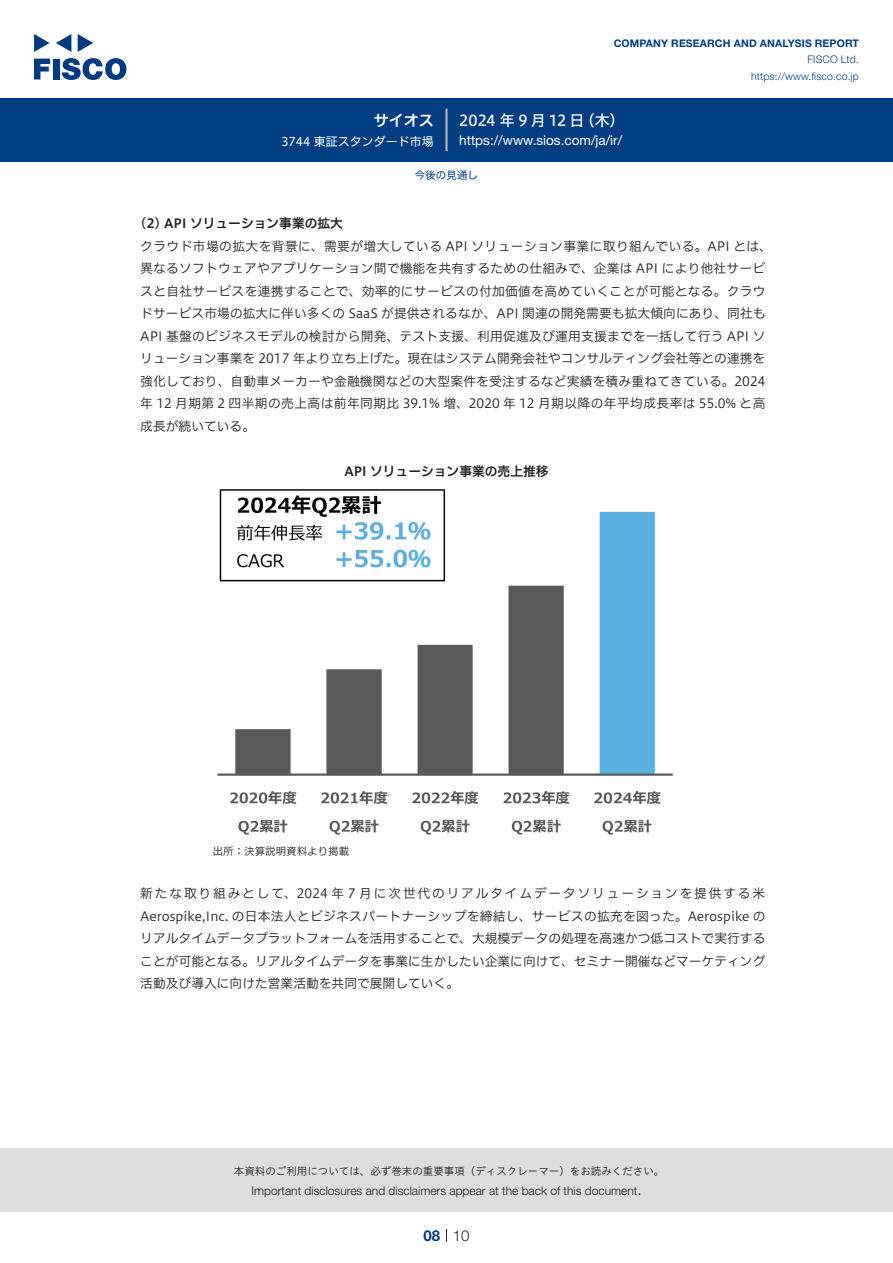
<style>
.page{position:relative;width:893px;height:1263px;background:#fff}
.page>*{position:absolute;margin:0;border:0;box-sizing:border-box;transform-origin:0 0}
.t1{font:15px "Hiragino UD Sans F Std N W5";color:#fff}
.t2{font:15px "Hiragino UD Sans F Std N W6";color:#fff}
.t3{font:300 15px "Helvetica Neue LT Std";color:#231f20}
.t4{font:700 15px "Helvetica Neue LT Std";color:#003d81}
.t5{font:13.5px "Helvetica Neue LT Std";color:#fff}
.本文3mm{font:12.75px/22.5px "Hiragino UD Sans F Std N W3";letter-spacing:.015em;color:#231f20}
.小タイトル3mm{font:12.75px "Hiragino UD Sans F Std N W6";color:#231f20}
.チャートタイトル{font:12.75px "Hiragino UD Sans F Std N W6";color:#231f20}
.t6{font:300 12px "Helvetica Neue LT Std";color:#231f20}
.t7{font:12px "Hiragino UD Sans F Std N W4";color:#fff}
.t8{font:10.5px "Hiragino UD Sans Std W3";color:#231f20}
.t9{font:700 10.5px "Helvetica Neue LT Std";letter-spacing:.015em;color:#003d81}
.t10{font:300 10.5px/16.5px "Helvetica Neue LT Std";letter-spacing:.015em;color:#003d81;text-align:right}
.表組み基本スタイル{font:10.5px "Hiragino UD Sans F Std N W3";color:#231f20}
.ヘッダー{font:10.5px "Hiragino UD Sans F Std N W4";color:#003d81}
</style>
<div class="page">
<div style="left:0;top:1148px;width:893px;height:64px;background:#ddd"></div>
<svg style="left:34px;top:59px;width:16px;height:20px"></svg>
<div style="left:53px;top:59px;width:6px;height:20px;background:#003a83"></div>
<svg style="left:62px;top:58px;width:64px;height:22px"></svg>
<svg style="left:34px;top:34px;width:16px;height:18px"></svg>
<svg style="left:78px;top:34px;width:15px;height:18px"></svg>
<svg style="left:56px;top:34px;width:15px;height:18px"></svg>
<div style="left:0;top:98px;width:893px;height:64px;background:#003d81"></div>
<hr style="left:445px;top:109px;width:3px;height:42px;background:#b5b5b6">
<svg style="left:446px;top:1229px;width:1px;height:13px"></svg>
<img style="left:217px;top:489px;width:456px;height:346px">
<p class="t2" style="left:374px;top:109px;width:62px">サイオス</p>
<p class="t7" style="left:281px;top:132px;width:154px">3744 東証スタンダード市場</p>
<p class="t9" style="left:614px;top:37px;width:247px">COMPANY RESEARCH AND ANALYSIS REPORT</p>
<p class="t10" style="left:751px;top:51px;width:109px">FISCO Ltd. https://www.fisco.co j p.</p>
<p class="t1" style="left:580px;top:109px;width:46px">（木(</p>
<p class="t1" style="left:459px;top:109px;width:127px">2024 年 9 月 12 日</p>
<p class="t5" style="left:459px;top:132px;width:164px">https://www.sios. c o m j a/ /i r/</p>
<p class="ヘッダー" style="left:415px;top:167px;width:64px">今後の見通し</p>
<p class="小タイトル3mm" style="left:140px;top:214px;width:204px">2( ) API ソリューション事業の拡大</p>
<p class="本文3mm" style="left:140px;top:234px;width:633px">クラウド市場の拡大を背景に、需要が増大している API ソリューション事業に取り組んでいる。API とは、異なるソフトウェアやアプリケーション間で機能を共有するための仕組みで、企業は API により他社サービスと自社サービスを連携することで、効率的にサービスの付加価値を高めていくことが可能となる。クラウドサービス市場の拡大に伴い多くの SaaS が提供されるなか、API 関連の開発需要も拡大傾向にあり、同社もAPI 基盤のビジネスモデルの検討から開発、テスト支援、利用促進及び運用支援までを一括して行う API ソリューション事業を 2017 年より立ち上げた。現在はシステム開発会社やコンサルティング会社等との連携を強化しており、自動車メーカーや金融機関などの大型案件を受注するなど実績を積み重ねてきている。2024年 12 月期第 2 四半期の売上高は前年同期比 39.1% 増、2020 年 12 月期以降の年平均成長率は 55.0% と高成長が続いている。</p>
<p class="チャートタイトル" style="left:344px;top:461px;width:206px">API ソリューション事業の売上推移</p>
<p class="表組み基本スタイル" style="left:213px;top:843px;width:138px">出所：決算説明資料より掲載</p>
<p class="本文3mm" style="left:140px;top:881px;width:627px;text-align:justify">新たな取り組みとして、2024年 7 月に次世代のリアルタイムデータソリューションを提供する米Aerospike,Inc. の日本法人とビジネスパートナーシップを締結し、サービスの拡充を図った。Aerospike のリアルタイムデータプラットフォームを活用することで、大規模データの処理を高速かつ低コストで実行することが可能となる。リアルタイムデータを事業に生かしたい企業に向けて、セミナー開催などマーケティング活動及び導入に向けた営業活動を共同で展開していく。</p>
<p class="t8" style="left:234px;top:1163px;width:432px">本資料のご利用については、必ず巻末の重要事項（ディスクレーマー）をお読みください。</p>
<p class="t3" style="left:637px;top:1180px;width:6px">.</p>
<p class="t6" style="left:251px;top:1183px;width:387px">Important disclosures and disclaimers appear at the back of this document</p>
<p class="t4" style="left:423px;top:1226px;width:18px">08</p>
<p class="t3" style="left:453px;top:1226px;width:18px">10</p>
</div>
